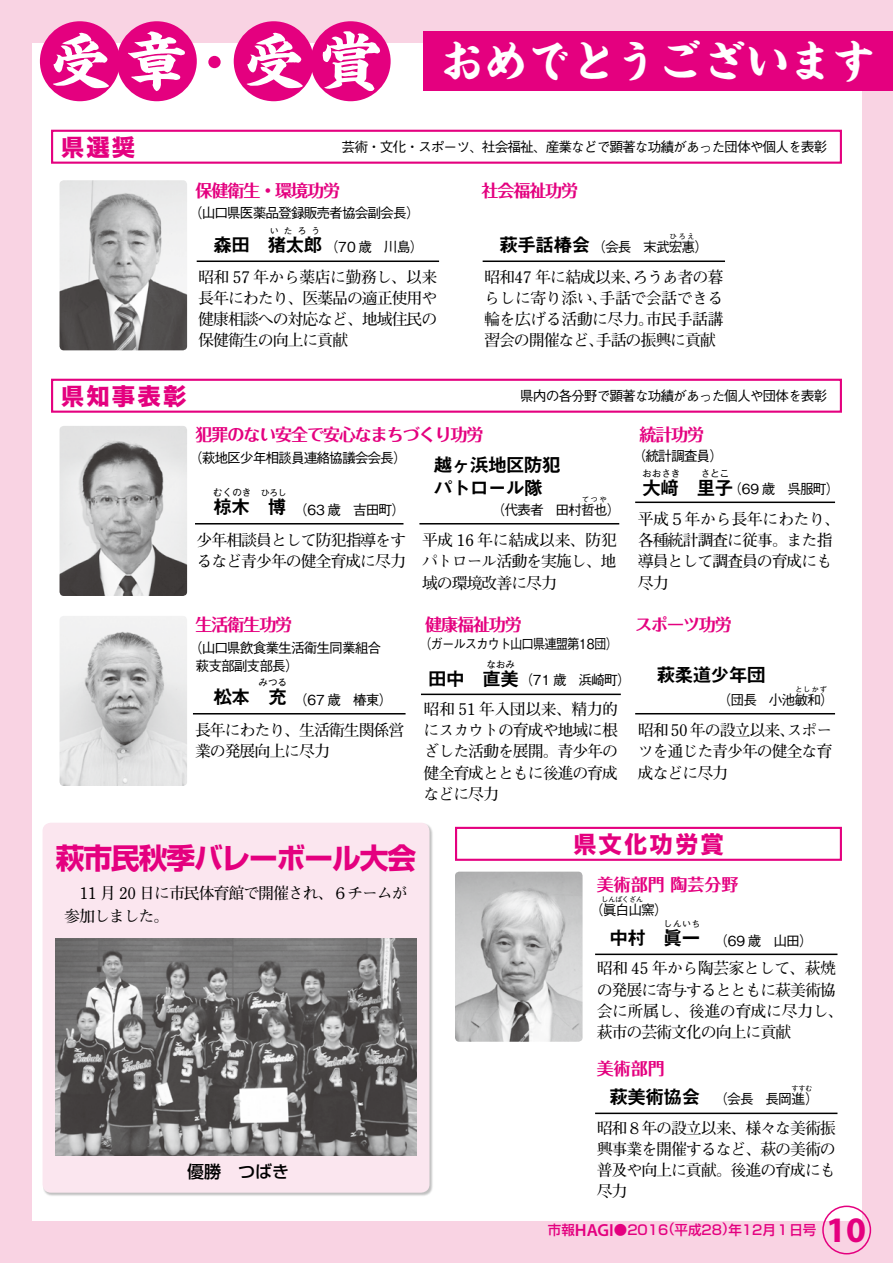
<style>
.page{position:relative;width:893px;height:1263px;background:#f9d3e3}
.page>*{position:absolute;margin:0;border:0;box-sizing:border-box;transform-origin:0 0}
.t1{font:700 61.5px "Kaisho MCBK1 Pro De";color:#fff}
.t2{font:700 44.7px "Kaisho MCBK1 Pro De";letter-spacing:-.025em;color:#fff}
.t3{font:700 36px "Myriad Pro";color:#e4007f}
.t4{font:700 28.65px "Shin Go Pro";letter-spacing:-.035em;color:#e4007f}
.t5{font:23.4px "Hira Kaku Std N W8";letter-spacing:.09em;color:#e4007f}
.t6{font:19.2px/22.4px "Midashi Go Pro MB31";letter-spacing:-.055em;color:#000}
.t7{font:600 17.55px "Myriad Pro";color:#e4007f}
.t8{font:700 16.95px "Folk Pro";letter-spacing:-.065em;color:#e4007f}
.t9{font:700 16.95px "Folk Pro";color:#e4007f}
.t10{font:500 16.95px "Shin Go Pro";color:#000}
.t11{font:700 15.9px/21.3px "Futo Min A101 Pro";letter-spacing:-.065em;color:#000}
.t12{font:700 15.9px/21.3px "Futo Min A101 Pro";letter-spacing:-.035em;color:#000}
.t13{font:500 13.8px/18.1px "Gothic BBB Pro";letter-spacing:-.075em;color:#000}
.t14{font:500 13.8px "Gothic BBB Pro";letter-spacing:-.075em;color:#000;scale:.9 1}
.t15{font:500 13.5px "Shin Go Pro";color:#e4007f}
.t16{font:9.6px "Midashi Go Pro MB31";color:#000}
.t17{font:8.55px "Midashi Go Pro MB31";letter-spacing:.095em;color:#000}
.t18{font:500 6.9px "Gothic BBB Pro";letter-spacing:.085em;color:#000}
.s1{font-family:"Shin Go Pro";font-weight:500;font-size:13.5px}
</style>
<div class="page">
<div style="left:32px;top:43px;width:829px;height:1177px;background:#fff"></div>
<div style="left:822px;top:1205px;width:49px;height:49px;border:2px solid #e4007f;border-radius:50%"></div>
<div style="left:40px;top:21px;width:80px;height:80px;background:#e4007f;border-radius:50%"></div>
<div style="left:234px;top:21px;width:80px;height:80px;background:#e4007f;border-radius:50%"></div>
<div style="left:117px;top:21px;width:80px;height:80px;background:#e4007f;border-radius:50%"></div>
<div style="left:311px;top:21px;width:80px;height:80px;background:#e4007f;border-radius:50%"></div>
<div style="left:208px;top:56px;width:13px;height:12px;background:#e4007f;border-radius:50%"></div>
<div style="left:424px;top:32px;width:469px;height:59px;background:#e4007f"></div>
<img style="left:455px;top:872px;width:128px;height:170px">
<hr style="left:595px;top:953px;width:242px;height:2px;background:#000">
<div style="left:455px;top:827px;width:387px;height:34px;background:#fff;border:2px solid #e4007f"></div>
<hr style="left:595px;top:1112px;width:242px;height:2px;background:#000">
<div style="left:51px;top:130px;width:791px;height:34px;background:#fff;border:2px solid #e4007f"></div>
<hr style="left:197px;top:260px;width:242px;height:2px;background:#000">
<hr style="left:483px;top:260px;width:242px;height:2px;background:#000">
<img style="left:60px;top:180px;width:127px;height:170px">
<div style="left:43px;top:823px;width:391px;height:373px;background:#000;opacity:.25"></div>
<div style="left:43px;top:823px;width:386px;height:370px;background:#fbe6ef;border-radius:9px"></div>
<img style="left:55px;top:939px;width:362px;height:216px">
<img style="left:60px;top:426px;width:127px;height:170px">
<div style="left:51px;top:379px;width:791px;height:34px;background:#fff;border:2px solid #e4007f"></div>
<hr style="left:195px;top:523px;width:208px;height:1px;background:#000">
<hr style="left:635px;top:501px;width:200px;height:2px;background:#000">
<hr style="left:421px;top:694px;width:200px;height:1px;background:#000">
<hr style="left:635px;top:713px;width:200px;height:1px;background:#000">
<hr style="left:419px;top:523px;width:200px;height:1px;background:#000">
<img style="left:60px;top:616px;width:127px;height:170px">
<hr style="left:193px;top:713px;width:213px;height:1px;background:#000">
<h1 class="t1" style="left:49px;top:9px;width:140px">受章</h1>
<h1 class="t1" style="left:243px;top:9px;width:140px">受賞</h1>
<h2 class="t2" style="left:440px;top:23px;width:438px">おめでとうございます</h2>
<h3 class="t5" style="left:61px;top:134px;width:76px">県選奨</h3>
<p class="t13" style="left:342px;top:136px;width:487px">芸術・文化・スポーツ、社会福祉、産業などで顕著な功績があった団体や個人を表彰</p>
<p class="t8" style="left:196px;top:176px;width:146px">保健衛生・環境功労</p>
<p class="t13" style="left:189px;top:202px;width:233px">（山口県医薬品登録販売者協会副会長(</p>
<p class="t8" style="left:481px;top:176px;width:98px">社会福祉功労</p>
<p class="t17" style="left:270px;top:224px;width:51px">いたろう</p>
<p class="t6" style="left:213px;top:231px;width:111px">森田　猪太郎</p>
<p class="t13" style="left:325px;top:236px;width:100px">（70 歳　川島(</p>
<p class="t11" style="left:198px;top:264px;width:241px;text-align:justify">昭和 57 年から薬店に勤務し、以来長年にわたり、医薬品の適正使用や健康相談への対応など、地域住民の保健衛生の向上に貢献</p>
<p class="t18" style="left:670px;top:231px;width:26px">ひろえ</p>
<p class="t6" style="left:499px;top:231px;width:93px">萩手話椿会</p>
<p class="t11" style="left:484px;top:264px;width:241px">昭和47 年に結成以来ろうあ者の暮</p>
<p class="t13" style="left:592px;top:236px;width:118px">（会長　末武宏惠(</p>
<p class="t12" style="left:484px;top:264px;width:241px;text-indent:141px">、<br>らしに寄り添い手話で会話できる</p>
<p class="t12" style="left:484px;top:285px;width:241px;text-align:center">、<br>輪を広げる活動に尽力市民手話講</p>
<p class="t11" style="left:484px;top:307px;width:233px;text-indent:154px">。<br>習会の開催など手話の振興に貢献</p>
<p class="t11" style="left:589px;top:328px;width:17px">、</p>
<h3 class="t5" style="left:61px;top:383px;width:127px">県知事表彰</h3>
<p class="t13" style="left:520px;top:385px;width:309px">県内の各分野で顕著な功績があった個人や団体を表彰</p>
<p class="t8" style="left:196px;top:420px;width:289px">犯罪のない安全で安心なまちづくり功労</p>
<p class="t13" style="left:189px;top:447px;width:220px">（萩地区少年相談員連絡協議会会長(</p>
<p class="t6" style="left:434px;top:451px;width:129px">越ヶ浜地区防犯パトロール隊</p>
<p class="t13" style="left:491px;top:499px;width:131px">（代表者　田村哲也(</p>
<p class="t16" style="left:213px;top:485px;width:40px">むくのき</p>
<p class="t17" style="left:261px;top:486px;width:27px">ひろし</p>
<p class="t18" style="left:582px;top:494px;width:26px">てつや</p>
<p class="t6" style="left:213px;top:493px;width:75px">椋木　博</p>
<p class="t13" style="left:294px;top:499px;width:113px">（63 歳　吉田町(</p>
<p class="t11" style="left:197px;top:528px;width:211px">少年相談員として防犯指導をするなど青少年の健全育成に尽力</p>
<p class="t11" style="left:422px;top:528px;width:196px;text-align:justify">平成 16 年に結成以来、防犯パトロール活動を実施し、地域の環境改善に尽力</p>
<p class="t8" style="left:639px;top:420px;width:66px">統計功労</p>
<p class="t13" style="left:632px;top:445px;width:92px">（統計調査員(</p>
<p class="t16" style="left:642px;top:465px;width:40px">おおさき</p>
<p class="t16" style="left:701px;top:465px;width:30px">さとこ</p>
<p class="t11" style="left:638px;top:506px;width:204px">平成５年から長年にわたり、各種統計調査に従事。また指導員として調査員の育成にも尽力</p>
<p class="t6" style="left:642px;top:474px;width:93px">大﨑　里子</p>
<p class="t13" style="left:728px;top:478px;width:113px">（69 歳　呉服町(</p>
<p class="t8" style="left:196px;top:610px;width:98px">生活衛生功労</p>
<p class="t13" style="left:196px;top:637px;width:187px;text-indent:-7px">（山口県飲食業生活衛生同業組合萩支部副支部長(</p>
<p class="t16" style="left:258px;top:675px;width:30px">みつる</p>
<p class="t6" style="left:213px;top:683px;width:75px">松本　充</p>
<p class="t13" style="left:294px;top:689px;width:100px">（67 歳　椿東(</p>
<p class="t11" style="left:195px;top:718px;width:211px">長年にわたり、生活衛生関係営業の発展向上に尽力</p>
<p class="t8" style="left:425px;top:610px;width:98px">健康福祉功労</p>
<p class="t14" style="left:419px;top:633px;width:223px">（ガールスカウト山口県連盟第18団(</p>
<p class="t16" style="left:486px;top:657px;width:30px">なおみ</p>
<p class="t11" style="left:424px;top:696px;width:196px;text-align:justify">昭和 51 年入団以来、精力的にスカウトの育成や地域に根ざした活動を展開。青少年の健全育成とともに後進の育成などに尽力</p>
<p class="t6" style="left:428px;top:666px;width:93px">田中　直美</p>
<p class="t13" style="left:519px;top:669px;width:113px">（71 歳　浜崎町(</p>
<p class="t8" style="left:635px;top:610px;width:98px">スポーツ功労</p>
<p class="t6" style="left:656px;top:661px;width:111px">萩柔道少年団</p>
<p class="t11" style="left:638px;top:718px;width:196px">昭和 50 年の設立以来スポー</p>
<p class="t18" style="left:795px;top:684px;width:33px">としかず</p>
<p class="t13" style="left:718px;top:689px;width:118px">（団長　小池敏和(</p>
<p class="t11" style="left:638px;top:718px;width:196px;text-indent:142px">、<br>ツを通じた青少年の健全な育成などに尽力</p>
<h3 class="t4" style="left:56px;top:836px;width:362px">萩市民秋季バレーボール大会</h3>
<p class="t11" style="left:64px;top:879px;width:345px;line-height:23.4px">　11 月 20 日に市民体育館で開催され、６チームが参加しました。</p>
<p class="t10" style="left:187px;top:1158px;width:104px">優勝　つばき</p>
<h3 class="t5" style="left:573px;top:831px;width:152px">県文化功労賞</h3>
<p class="t9" style="left:597px;top:870px;width:143px">美術部門陶芸分野</p>
<p class="t13" style="left:590px;top:899px;width:80px">（眞白山窯(</p>
<p class="t18" style="left:601px;top:894px;width:43px">しんぱくざん</p>
<p class="t17" style="left:664px;top:917px;width:38px">しんいち</p>
<p class="t6" style="left:609px;top:925px;width:93px">中村　眞一</p>
<p class="t13" style="left:714px;top:930px;width:100px">（69 歳　山田(</p>
<p class="t11" style="left:597px;top:956px;width:249px">昭和 45 年から陶芸家として、萩焼の発展に寄与するとともに萩美術協会に所属し、後進の育成に尽力し、萩市の芸術文化の向上に貢献</p>
<p class="t8" style="left:597px;top:1054px;width:70px">美術部門</p>
<p class="t18" style="left:792px;top:1083px;width:22px">すすむ</p>
<p class="t6" style="left:609px;top:1083px;width:93px">萩美術協会</p>
<p class="t11" style="left:597px;top:1115px;width:241px;text-align:justify">昭和８年の設立以来、様々な美術振興事業を開催するなど、萩の美術の普及や向上に貢献。後進の育成にも尽力</p>
<p class="t13" style="left:714px;top:1088px;width:106px">（会長　長岡進(</p>
<p class="t15" style="left:662px;top:1219px;width:156px">（平成28 年） 12月１日号</p>
<p class="t7" style="left:548px;top:1219px;width:67px"><span class="s1">市報</span>HAGI</p>
<p class="t15" style="left:614px;top:1219px;width:56px">●2016</p>
<h3 class="t3" style="left:826px;top:1206px;width:41px">10</h3>
</div>
